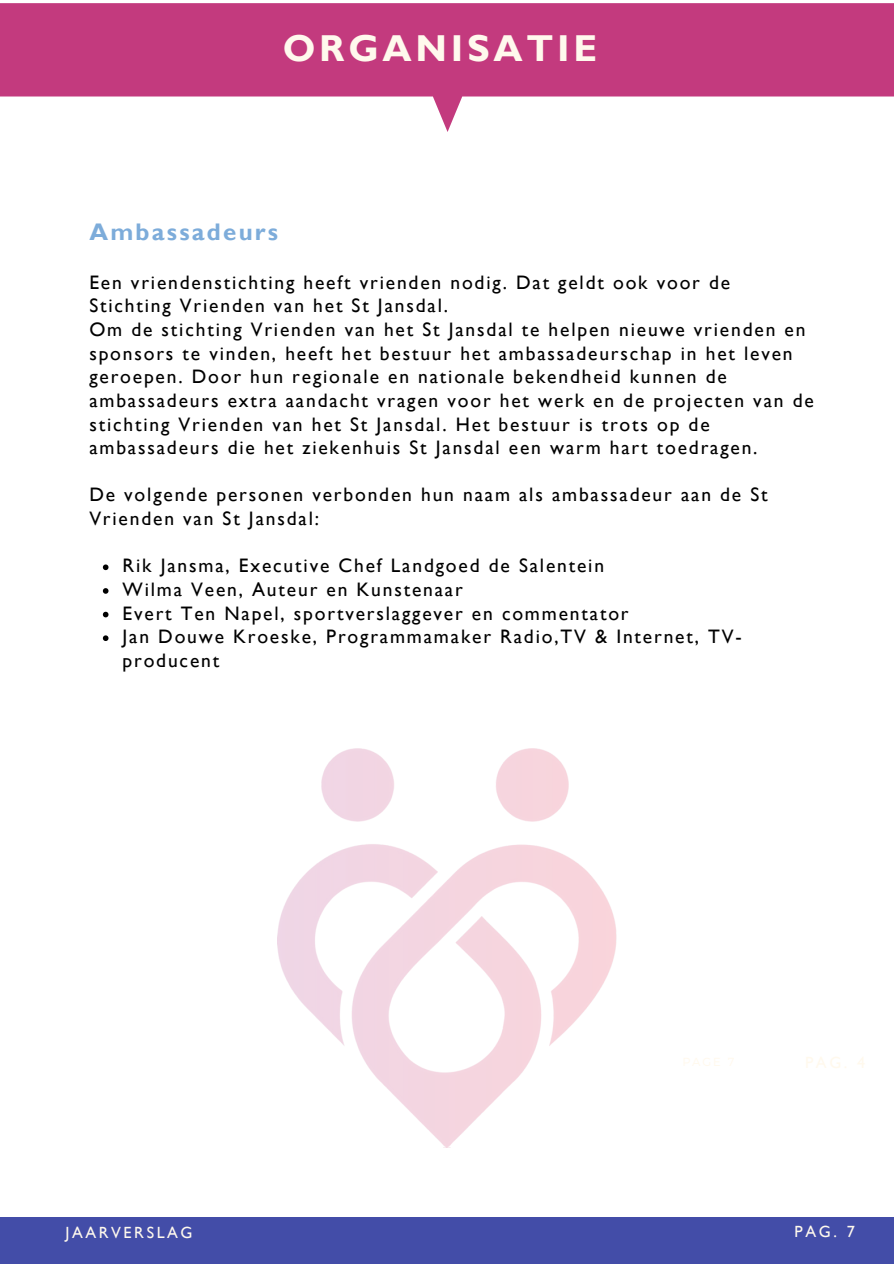
<style>
.page{position:relative;width:894px;height:1264px;background:#fff}
.page>*{position:absolute;margin:0;border:0;box-sizing:border-box;transform-origin:0 0}
.t1{font:700 37.5px "Gill Sans";letter-spacing:.1em;color:#fff9ed}
.t2{font:700 24px "Gill Sans";letter-spacing:.095em;color:#7dacda}
.t3{font:19.5px/23.7px "Gill Sans";letter-spacing:.095em;color:#000}
.t4{font:16.2px "Gill Sans";letter-spacing:.16em;color:#fff9ed}
</style>
<div class="page">
<div style="left:0;top:1217px;width:893px;height:46px;background:#434da8"></div>
<svg style="left:103px;top:564px;width:5px;height:6px"></svg>
<svg style="left:103px;top:588px;width:5px;height:5px"></svg>
<svg style="left:103px;top:611px;width:5px;height:6px"></svg>
<svg style="left:103px;top:635px;width:5px;height:6px"></svg>
<svg style="left:0;top:3px;width:893px;height:129px;fill:#c33a7e"></svg>
<img style="left:277px;top:748px;width:339px;height:399px">
<p class="t1" style="left:283px;top:26px;width:316px">ORGANISATIE</p>
<p class="t2" style="left:89px;top:218px;width:190px">Ambassadeurs</p>
<p class="t3" style="left:89px;top:270px;width:725px">Een vriendenstichting heeft vrienden nodig. Dat geldt ook voor de Stichting Vrienden van het St Jansdal.<br>Om de stichting Vrienden van het St Jansdal te helpen nieuwe vrienden en sponsors te vinden, heeft het bestuur het ambassadeurschap in het leven geroepen. Door hun regionale en nationale bekendheid kunnen de ambassadeurs extra aandacht vragen voor het werk en de projecten van de stichting Vrienden van het St Jansdal. Het bestuur is trots op de ambassadeurs die het ziekenhuis St Jansdal een warm hart toedragen.</p>
<p class="t3" style="left:89px;top:483px;width:679px">De volgende personen verbonden hun naam als ambassadeur aan de St<br>Vrienden van St Jansdal:</p>
<p class="t3" style="left:122px;top:553px;width:483px">Rik Jansma, Executive Chef Landgoed de Salentein</p>
<p class="t3" style="left:122px;top:577px;width:342px">Wilma Veen, Auteur en Kunstenaar</p>
<p class="t3" style="left:122px;top:601px;width:507px">Evert Ten Napel, sportverslaggever en commentator</p>
<h4 class="t3" style="left:122px;top:624px;width:620px">Jan Douwe Kroeske, Programmamaker Radio,TV &amp; Internet, TV&shy;producent</h4>
<h3 class="t4" style="left:65px;top:1222px;width:129px">JAARVERSLAG</h3>
<h3 class="t4" style="left:794px;top:1221px;width:62px">PAG. 7</h3>
</div>
